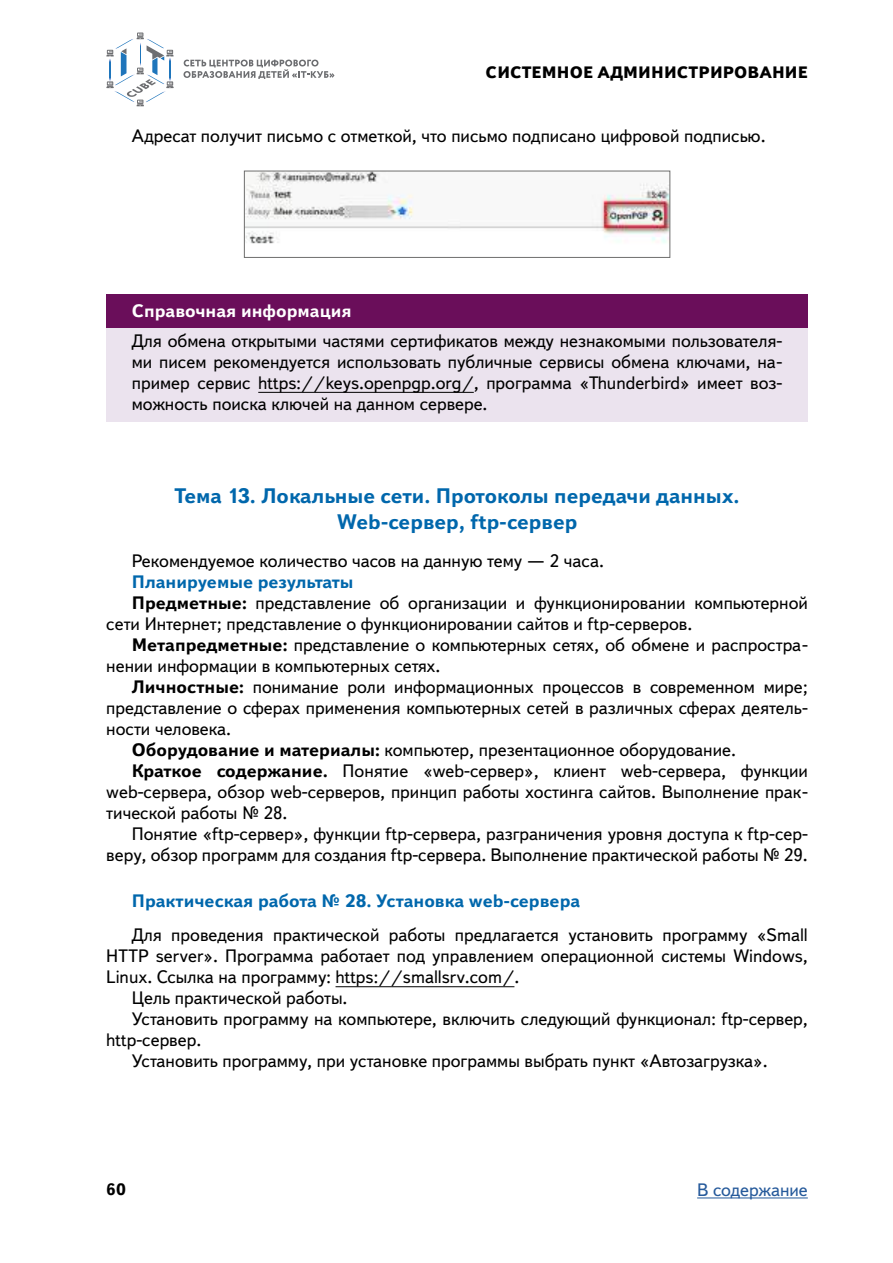
<style>
.page{position:relative;width:893px;height:1263px;background:#fff}
.page>*{position:absolute;margin:0;border:0;box-sizing:border-box;transform-origin:0 0}
.t1{font:700 21px/25.5px "Textbook New";color:#0067ac;text-align:center}
.t2{font:18px/21px "Textbook New";color:#000;text-align:justify}
.t3{font:700 18px "Textbook New";color:#0067ac}
.t4{font:700 18px "Textbook New";color:#fff}
.t5{font:18px "Textbook New";color:#265a9b}
.t6{font:800 16.5px "Textbook New";letter-spacing:.01em;color:#000}
.t7{font:700 16.5px "Textbook New";color:#000}
.s1{font-weight:700}
</style>
<div class="page">
<hr style="left:697px;top:1197px;width:111px;height:1px;background:#265a9b">
<svg style="left:106px;top:33px;width:68px;height:73px"></svg>
<svg style="left:183px;top:60px;width:151px;height:19px"></svg>
<div style="left:106px;top:295px;width:702px;height:35px;background:#6a0e5a"></div>
<div style="left:106px;top:328px;width:702px;height:94px;background:#ebe3ee"></div>
<hr style="left:258px;top:392px;width:216px;height:1px;background:#000">
<hr style="left:336px;top:986px;width:178px;height:1px;background:#000">
<img style="left:246px;top:173px;width:422px;height:71px">
<div style="left:244px;top:171px;width:426px;height:87px;border:1px solid #6f6f6e"></div>
<p class="t6" style="left:486px;top:62px;width:324px">СИСТЕМНОЕ АДМИНИСТРИРОВАНИЕ</p>
<p class="t2" style="left:132px;top:125px;width:635px">Адресат получит письмо с отметкой, что письмо подписано цифровой подписью.</p>
<p class="t4" style="left:132px;top:300px;width:221px">Справочная информация</p>
<p class="t2" style="left:132px;top:330px;width:652px">Для обмена открытыми частями сертификатов между незнакомыми пользователя&shy;ми писем рекомендуется использовать публичные сервисы обмена ключами, на&shy;пример сервис https://keys.openpgp.org/, программа «Thunderbird» имеет воз&shy;можность поиска ключей на данном сервере.</p>
<p class="t1" style="left:175px;top:483px;width:566px">Тема 13. Локальные сети. Протоколы передачи данных.<br>Web-сервер, ftp-сервер</p>
<p class="t2" style="left:132px;top:550px;width:474px">Рекомендуемое количество часов на данную тему — 2 часа.</p>
<p class="t3" style="left:132px;top:570px;width:223px">Планируемые результаты</p>
<p class="t2" style="left:132px;top:592px;width:678px"><span class="s1">Предметные:</span> представление об организации и функционировании компьютерной</p>
<p class="t2" style="left:106px;top:613px;width:588px">сети Интернет; представление о функционировании сайтов и ftp-серверов.</p>
<p class="t2" style="left:132px;top:634px;width:678px"><span class="s1">Метапредметные:</span> представление о компьютерных сетях, об обмене и распростра-</p>
<p class="t2" style="left:106px;top:655px;width:336px">нении информации в компьютерных сетях.</p>
<p class="t2" style="left:132px;top:676px;width:678px"><span class="s1">Личностные:</span> понимание роли информационных процессов в современном мире;</p>
<p class="t2" style="left:106px;top:697px;width:703px">представление о сферах применения компьютерных сетей в различных сферах деятель-</p>
<p class="t2" style="left:106px;top:718px;width:126px">ности человека.</p>
<p class="t2" style="left:132px;top:739px;width:606px"><span class="s1">Оборудование и материалы:</span> компьютер, презентационное оборудование.</p>
<p class="t2" style="left:132px;top:760px;width:678px"><span class="s1">Краткое содержание.</span> Понятие «web-сервер», клиент web-сервера, функции</p>
<p class="t2" style="left:106px;top:781px;width:703px">web-сервера, обзор web-серверов, принцип работы хостинга сайтов. Выполнение прак-</p>
<p class="t2" style="left:106px;top:802px;width:183px">тической работы № 28.</p>
<p class="t2" style="left:132px;top:823px;width:678px">Понятие «ftp-сервер», функции ftp-сервера, разграничения уровня доступа к ftp-сер-</p>
<p class="t2" style="left:106px;top:844px;width:703px">веру, обзор программ для создания ftp-сервера. Выполнение практической работы № 29.</p>
<p class="t3" style="left:132px;top:890px;width:450px">Практическая работа № 28. Установка web-сервера</p>
<p class="t2" style="left:132px;top:924px;width:678px">Для проведения практической работы предлагается установить программу «Small</p>
<p class="t2" style="left:106px;top:945px;width:703px">HTTP server». Программа работает под управлением операционной системы Windows,</p>
<p class="t2" style="left:106px;top:966px;width:415px">Linux. Ссылка на программу: https://smallsrv.com/.</p>
<p class="t2" style="left:132px;top:987px;width:217px">Цель практической работы.</p>
<p class="t2" style="left:132px;top:1008px;width:678px">Установить программу на компьютере, включить следующий функционал: ftp-сервер,</p>
<p class="t2" style="left:106px;top:1029px;width:97px">http-сервер.</p>
<p class="t2" style="left:132px;top:1050px;width:638px">Установить программу, при установке программы выбрать пункт «Автозагрузка».</p>
<p class="t7" style="left:106px;top:1179px;width:21px">60</p>
<p class="t5" style="left:697px;top:1179px;width:112px">В содержание</p>
</div>
